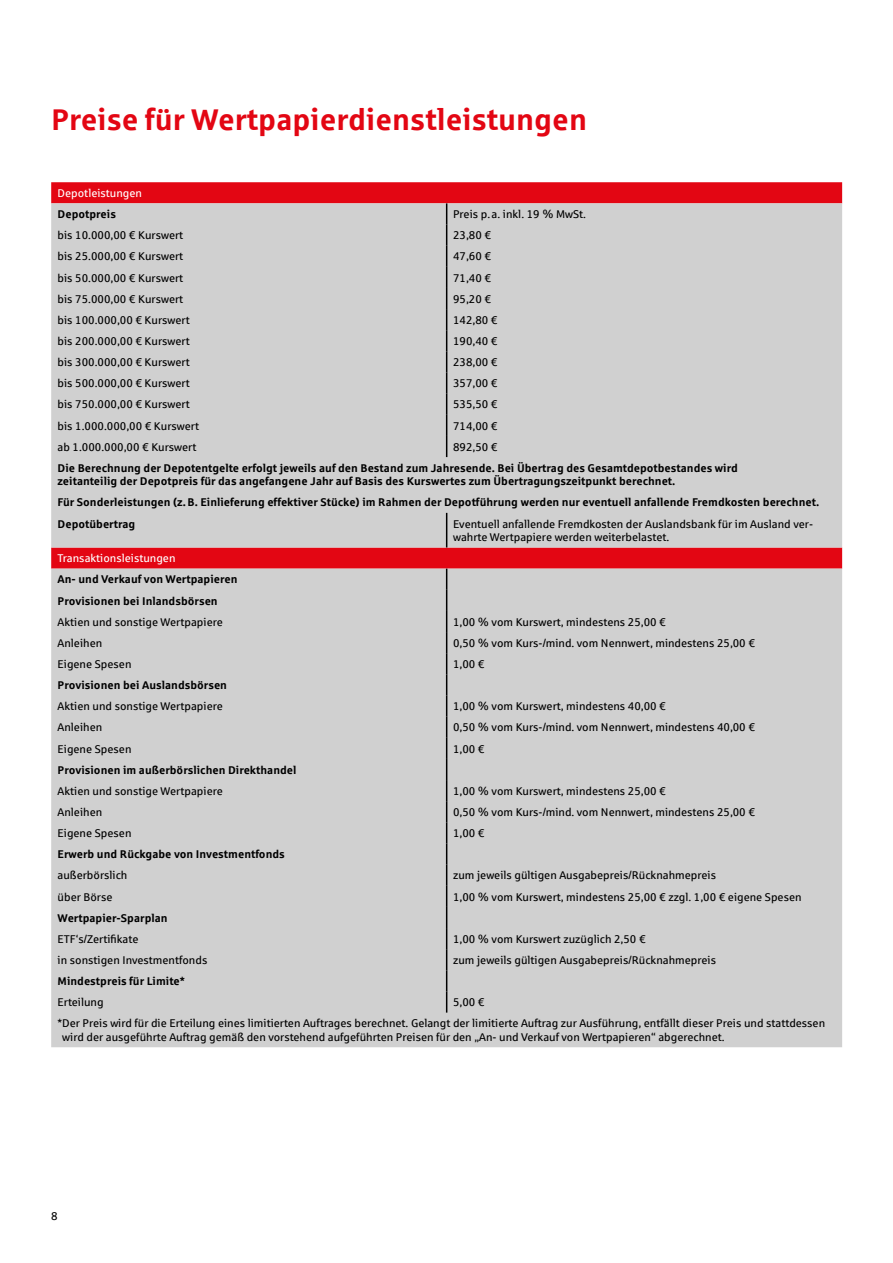
<style>
.page{position:relative;width:893px;height:1263px;background:#fff}
.page>*{position:absolute;margin:0;border:0;box-sizing:border-box;transform-origin:0 0}
.t1{font:30px "Sparkasse Rg Bold 2";color:#e30613}
.t2{font:11.25px/13.5px "Sparkasse Rg";color:#000}
.t3{font:11.25px/21.1px "Sparkasse Rg Bold 2";color:#000}
.t4{font:11.25px "Sparkasse Rg Regular 2";color:#000}
.t5{font:11.25px "Sparkasse Rg";color:#fff}
</style>
<div class="page">
<div style="left:51px;top:182px;width:791px;height:21px;background:#e30613"></div>
<div style="left:51px;top:203px;width:791px;height:844px;background:#d0d0d0"></div>
<hr style="left:446px;top:513px;width:1px;height:34px;background:#000">
<svg style="left:446px;top:203px;width:1px;height:254px"></svg>
<svg style="left:446px;top:569px;width:1px;height:443px"></svg>
<h1 class="t1" style="left:51px;top:101px;width:537px">Preise für Wertpapierdienstleistungen</h1>
<p class="t5" style="left:58px;top:186px;width:86px">Depotleistungen</p>
<p class="t3" style="left:58px;top:203px;width:60px">Depotpreis</p>
<p class="t2" style="left:453px;top:207px;width:135px">Preis p.a. inkl. 19 % MwSt.</p>
<p class="t2" style="left:58px;top:228px;width:127px">bis 10.000,00 € Kurswert</p>
<p class="t2" style="left:453px;top:228px;width:39px">23,80 €</p>
<p class="t4" style="left:58px;top:250px;width:127px">bis 25.000,00 € Kurswert</p>
<p class="t2" style="left:453px;top:249px;width:39px">47,60 €</p>
<p class="t4" style="left:58px;top:271px;width:127px">bis 50.000,00 € Kurswert</p>
<p class="t2" style="left:453px;top:271px;width:39px">71,40 €</p>
<p class="t4" style="left:58px;top:292px;width:127px">bis 75.000,00 € Kurswert</p>
<p class="t4" style="left:453px;top:292px;width:39px">95,20 €</p>
<p class="t2" style="left:58px;top:313px;width:134px">bis 100.000,00 € Kurswert</p>
<p class="t2" style="left:453px;top:313px;width:46px">142,80 €</p>
<p class="t2" style="left:58px;top:334px;width:134px">bis 200.000,00 € Kurswert</p>
<p class="t2" style="left:453px;top:334px;width:46px">190,40 €</p>
<p class="t2" style="left:58px;top:355px;width:134px">bis 300.000,00 € Kurswert</p>
<p class="t2" style="left:453px;top:355px;width:46px">238,00 €</p>
<p class="t4" style="left:58px;top:376px;width:134px">bis 500.000,00 € Kurswert</p>
<p class="t4" style="left:453px;top:376px;width:46px">357,00 €</p>
<p class="t4" style="left:58px;top:398px;width:134px">bis 750.000,00 € Kurswert</p>
<p class="t4" style="left:453px;top:398px;width:46px">535,50 €</p>
<p class="t2" style="left:58px;top:419px;width:143px">bis 1.000.000,00 € Kurswert</p>
<p class="t2" style="left:453px;top:419px;width:46px">714,00 €</p>
<p class="t2" style="left:58px;top:440px;width:140px">ab 1.000.000,00 € Kurswert</p>
<p class="t4" style="left:453px;top:440px;width:46px">892,50 €</p>
<p class="t3" style="left:58px;top:461px;width:682px;line-height:13.5px">Die Berechnung der Depotentgelte erfolgt jeweils auf den Bestand zum Jahresende. Bei Übertrag des Gesamtdepotbestandes wird zeitanteilig der Depotpreis für das angefangene Jahr auf Basis des Kurswertes zum Übertragungszeitpunkt berechnet.</p>
<p class="t3" style="left:58px;top:491px;width:763px">Für Sonderleistungen (z.B. Einlieferung effektiver Stücke) im Rahmen der Depotführung werden nur eventuell anfallende Fremdkosten berechnet.<br>Depotübertrag</p>
<p class="t2" style="left:453px;top:517px;width:361px">Eventuell anfallende Fremdkosten der Auslandsbank für im Ausland ver&shy;wahrte Wertpapiere werden weiterbelastet.</p>
<p class="t5" style="left:58px;top:551px;width:119px">Transaktionsleistungen</p>
<p class="t3" style="left:58px;top:568px;width:181px">An- und Verkauf von Wertpapieren<br>Provisionen bei Inlandsbörsen</p>
<p class="t2" style="left:58px;top:615px;width:167px">Aktien und sonstige Wertpapiere</p>
<p class="t4" style="left:453px;top:615px;width:214px">1,00 % vom Kurswert, mindestens 25,00 €</p>
<p class="t2" style="left:58px;top:636px;width:46px">Anleihen</p>
<p class="t4" style="left:453px;top:636px;width:303px">0,50 % vom Kurs-/mind. vom Nennwert, mindestens 25,00 €</p>
<p class="t2" style="left:58px;top:657px;width:75px">Eigene Spesen</p>
<p class="t2" style="left:453px;top:657px;width:33px">1,00 €</p>
<p class="t3" style="left:58px;top:674px;width:171px">Provisionen bei Auslandsbörsen</p>
<p class="t2" style="left:58px;top:699px;width:167px">Aktien und sonstige Wertpapiere</p>
<p class="t2" style="left:453px;top:699px;width:214px">1,00 % vom Kurswert, mindestens 40,00 €</p>
<p class="t2" style="left:58px;top:720px;width:46px">Anleihen</p>
<p class="t4" style="left:453px;top:720px;width:303px">0,50 % vom Kurs-/mind. vom Nennwert, mindestens 40,00 €</p>
<p class="t2" style="left:58px;top:741px;width:75px">Eigene Spesen</p>
<p class="t2" style="left:453px;top:741px;width:33px">1,00 €</p>
<p class="t3" style="left:58px;top:759px;width:240px">Provisionen im außerbörslichen Direkthandel</p>
<p class="t2" style="left:58px;top:784px;width:167px">Aktien und sonstige Wertpapiere</p>
<p class="t4" style="left:453px;top:784px;width:214px">1,00 % vom Kurswert, mindestens 25,00 €</p>
<p class="t2" style="left:58px;top:805px;width:46px">Anleihen</p>
<p class="t4" style="left:453px;top:805px;width:303px">0,50 % vom Kurs-/mind. vom Nennwert, mindestens 25,00 €</p>
<p class="t2" style="left:58px;top:826px;width:75px">Eigene Spesen</p>
<p class="t2" style="left:453px;top:826px;width:33px">1,00 €</p>
<p class="t3" style="left:58px;top:843px;width:229px">Erwerb und Rückgabe von Investmentfonds</p>
<p class="t2" style="left:58px;top:868px;width:71px">außerbörslich</p>
<p class="t2" style="left:453px;top:868px;width:264px">zum jeweils gültigen Ausgabepreis/Rücknahmepreis</p>
<p class="t2" style="left:58px;top:889px;width:56px">über Börse</p>
<p class="t4" style="left:453px;top:890px;width:350px">1,00 % vom Kurswert, mindestens 25,00 € zzgl. 1,00 € eigene Spesen</p>
<p class="t3" style="left:58px;top:907px;width:112px">Wertpapier-Sparplan</p>
<p class="t4" style="left:58px;top:932px;width:82px">ETF‘s/Zertifikate</p>
<p class="t4" style="left:453px;top:932px;width:194px">1,00 % vom Kurswert zuzüglich 2,50 €</p>
<p class="t2" style="left:58px;top:953px;width:151px">in sonstigen Investmentfonds</p>
<p class="t2" style="left:453px;top:953px;width:264px">zum jeweils gültigen Ausgabepreis/Rücknahmepreis</p>
<p class="t3" style="left:58px;top:970px;width:129px">Mindestpreis für Limite*</p>
<p class="t2" style="left:58px;top:995px;width:48px">Erteilung</p>
<p class="t4" style="left:453px;top:995px;width:33px">5,00 €</p>
<p class="t2" style="left:62px;top:1016px;width:764px;text-indent:-5px">*Der Preis wird für die Erteilung eines limitierten Auftrages berechnet. Gelangt der limitierte Auftrag zur Ausführung, entfällt dieser Preis und stattdessen wird der ausgeführte Auftrag gemäß den vorstehend aufgeführten Preisen für den „An- und Verkauf von Wertpapieren“ abgerechnet.</p>
<p class="t2" style="left:51px;top:1209px;width:8px">8</p>
</div>
